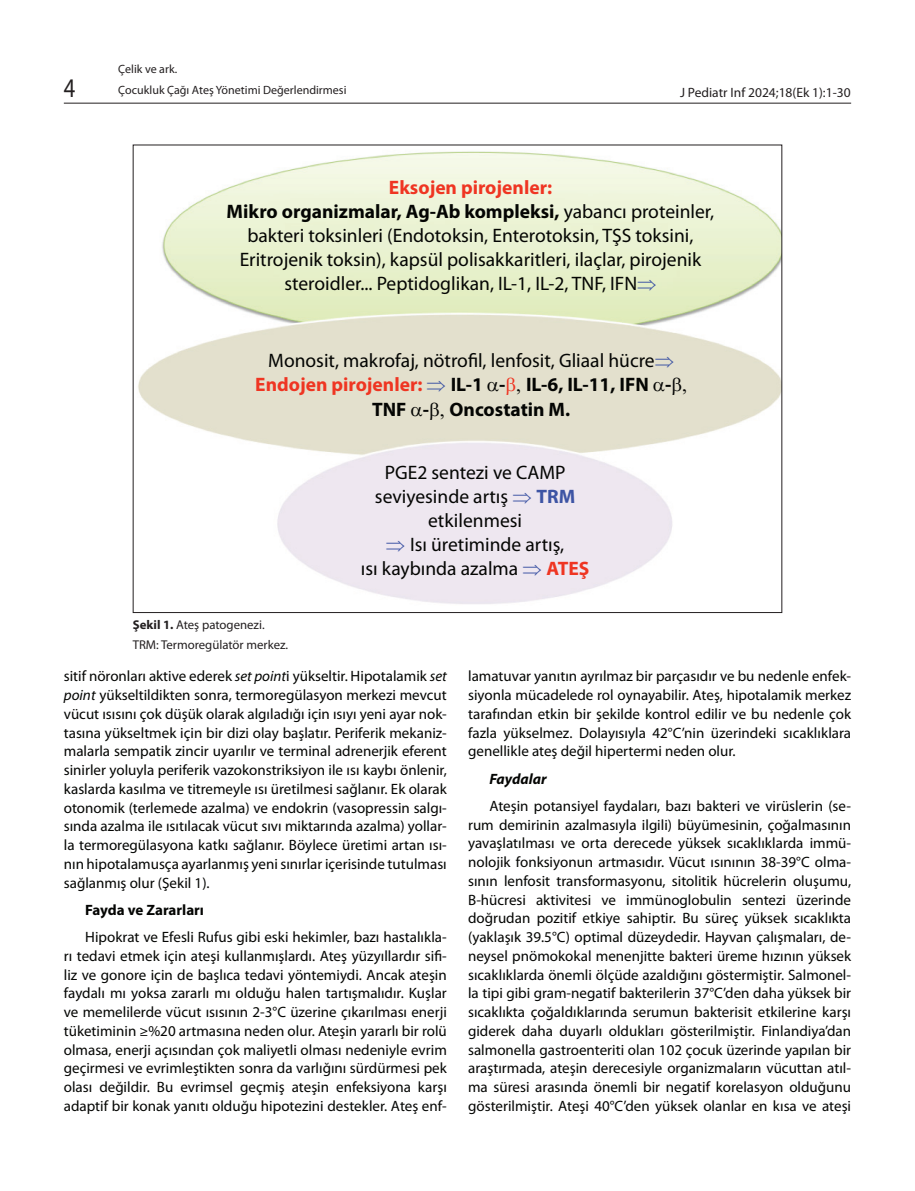
<style>
.page{position:relative;width:915px;height:1191px;background:#fff}
.page>*{position:absolute;margin:0;border:0;box-sizing:border-box;transform-origin:0 0}
.t1{font:27px "Myriad Pro";color:#231f20;scale:.83 1}
.t2{font:19.5px/24px "Myriad Pro";color:#040503;text-align:center}
.t3{font:700 19.5px "Myriad Pro";color:#040503}
.t4{font:15px/18.8px "Myriad Pro";color:#040503;text-align:justify}
.t5{font:700 15px "Myriad Pro";color:#040503}
.t6{font:italic 700 15px "Myriad Pro";color:#040503}
.t7{font:13.5px "Myriad Pro";color:#231f20}
.t8{font:12.75px/19.5px "Myriad Pro";color:#231f20}
.t9{font:12px "Myriad Pro";color:#231f20}
.s1{font-weight:700;color:#ef3522}
.s2{font-weight:700}
.s3{color:#3d54a4}
.s4{color:#ef3522}
.s5{font-weight:700;color:#3d54a4}
.s6{font-style:italic}
</style>
<div class="page">
<hr style="left:64px;top:103px;width:786px;height:1px;background:#231f20">
<img style="left:138px;top:151px;width:642px;height:453px">
<svg style="left:487px;top:382px;width:11px;height:10px"></svg>
<svg style="left:506px;top:378px;width:14px;height:18px"></svg>
<svg style="left:653px;top:382px;width:11px;height:10px"></svg>
<svg style="left:672px;top:378px;width:13px;height:18px"></svg>
<svg style="left:411px;top:406px;width:11px;height:10px"></svg>
<svg style="left:430px;top:402px;width:13px;height:18px"></svg>
<p class="t9" style="left:118px;top:62px;width:60px">Çelik ve ark.</p>
<h1 class="t1" style="left:64px;top:73px;width:15px">4</h1>
<p class="t9" style="left:118px;top:83px;width:229px">Çocukluk Çağı Ateş Yönetimi Değerlendirmesi</p>
<p class="t7" style="left:679px;top:85px;width:172px">J Pediatr Inf 2024;18(Ek 1):1-30</p>
<p class="t2" style="left:226px;top:176px;width:489px"><span class="s1">Eksojen pirojenler:<br></span><span class="s2">Mikro organizmalar, Ag-Ab kompleksi,</span> yabancı proteinler, bakteri toksinleri (Endotoksin, Enterotoksin, TŞS toksini, Eritrojenik toksin), kapsül polisakkaritleri, ilaçlar, pirojenik steroidler... Peptidoglikan, IL-1, IL-2, TNF, IFN<span class="s3">⇒</span></p>
<h2 class="t2" style="left:268px;top:349px;width:407px">Monosit, makrofaj, nötrofil, lenfosit, Gliaal hücre<span class="s3">⇒</span></h2>
<h2 class="t3" style="left:255px;top:374px;width:417px"><span class="s4">Endojen pirojenler:</span> <span class="s3">⇒</span> IL-1 - IL-6, IL-11, IFN -</h2>
<h2 class="t3" style="left:372px;top:398px;width:199px">TNF - Oncostatin M.</h2>
<p class="t8" style="left:133px;top:615px;width:157px"><span class="s2">Şekil 1.</span> Ateş patogenezi.<br>TRM: Termoregülatör merkez.</p>
<h2 class="t2" style="left:361px;top:460px;width:230px">PGE2 sentezi ve CAMP seviyesinde artış <span class="s3">⇒</span> <span class="s5">TRM </span>etkilenmesi<br><span class="s3">⇒</span> Isı üretiminde artış,<br>ısı kaybında azalma <span class="s3">⇒</span> <span class="s1">ATEŞ</span></h2>
<p class="t4" style="left:64px;top:667px;width:384px">sitif nöronları aktive ederek <span class="s6">set point</span>i yükseltir. Hipotalamik <span class="s6">set point</span> yükseltildikten sonra, termoregülasyon merkezi mevcut vücut ısısını çok düşük olarak algıladığı için ısıyı yeni ayar nok&shy;tasına yükseltmek için bir dizi olay başlatır. Periferik mekaniz&shy;malarla sempatik zincir uyarılır ve terminal adrenerjik eferent sinirler yoluyla periferik vazokonstriksiyon ile ısı kaybı önlenir, kaslarda kasılma ve titremeyle ısı üretilmesi sağlanır. Ek olarak otonomik (terlemede azalma) ve endokrin (vasopressin salgı&shy;sında azalma ile ısıtılacak vücut sıvı miktarında azalma) yollar&shy;la termoregülasyona katkı sağlanır. Böylece üretimi artan ısı&shy;nın hipotalamusça ayarlanmış yeni sınırlar içerisinde tutulması sağlanmış olur (Şekil 1).</p>
<p class="t5" style="left:85px;top:901px;width:120px">Fayda ve Zararları</p>
<p class="t4" style="left:64px;top:928px;width:384px;text-indent:21px">Hipokrat ve Efesli Rufus gibi eski hekimler, bazı hastalıkla&shy;rı tedavi etmek için ateşi kullanmışlardı. Ateş yüzyıllardır sifi&shy;liz ve gonore için de başlıca tedavi yöntemiydi. Ancak ateşin faydalı mı yoksa zararlı mı olduğu halen tartışmalıdır. Kuşlar ve memelilerde vücut ısısının 2-3°C üzerine çıkarılması enerji tüketiminin ≥%20 artmasına neden olur. Ateşin yararlı bir rolü olmasa, enerji açısından çok maliyetli olması nedeniyle evrim geçirmesi ve evrimleştikten sonra da varlığını sürdürmesi pek olası değildir. Bu evrimsel geçmiş ateşin enfeksiyona karşı adaptif bir konak yanıtı olduğu hipotezini destekler. Ateş enf-</p>
<p class="t4" style="left:468px;top:667px;width:384px">lamatuvar yanıtın ayrılmaz bir parçasıdır ve bu nedenle enfek&shy;siyonla mücadelede rol oynayabilir. Ateş, hipotalamik merkez tarafından etkin bir şekilde kontrol edilir ve bu nedenle çok fazla yükselmez. Dolayısıyla 42°C’nin üzerindeki sıcaklıklara genellikle ateş değil hipertermi neden olur.</p>
<p class="t6" style="left:489px;top:770px;width:59px">Faydalar</p>
<p class="t4" style="left:468px;top:796px;width:384px;text-indent:21px">Ateşin potansiyel faydaları, bazı bakteri ve virüslerin (se&shy;rum demirinin azalmasıyla ilgili) büyümesinin, çoğalmasının yavaşlatılması ve orta derecede yüksek sıcaklıklarda immü&shy;nolojik fonksiyonun artmasıdır. Vücut ısınının 38-39°C olma&shy;sının lenfosit transformasyonu, sitolitik hücrelerin oluşumu, B-hücresi aktivitesi ve immünoglobulin sentezi üzerinde doğrudan pozitif etkiye sahiptir. Bu süreç yüksek sıcaklıkta (yaklaşık 39.5°C) optimal düzeydedir. Hayvan çalışmaları, de&shy;neysel pnömokokal menenjitte bakteri üreme hızının yüksek sıcaklıklarda önemli ölçüde azaldığını göstermiştir. Salmonel&shy;la tipi gibi gram-negatif bakterilerin 37°C’den daha yüksek bir sıcaklıkta çoğaldıklarında serumun bakterisit etkilerine karşı giderek daha duyarlı oldukları gösterilmiştir. Finlandiya’dan salmonella gastroenteriti olan 102 çocuk üzerinde yapılan bir araştırmada, ateşin derecesiyle organizmaların vücuttan atıl&shy;ma süresi arasında önemli bir negatif korelasyon olduğunu gösterilmiştir. Ateşi 40°C’den yüksek olanlar en kısa ve ateşi</p>
</div>
